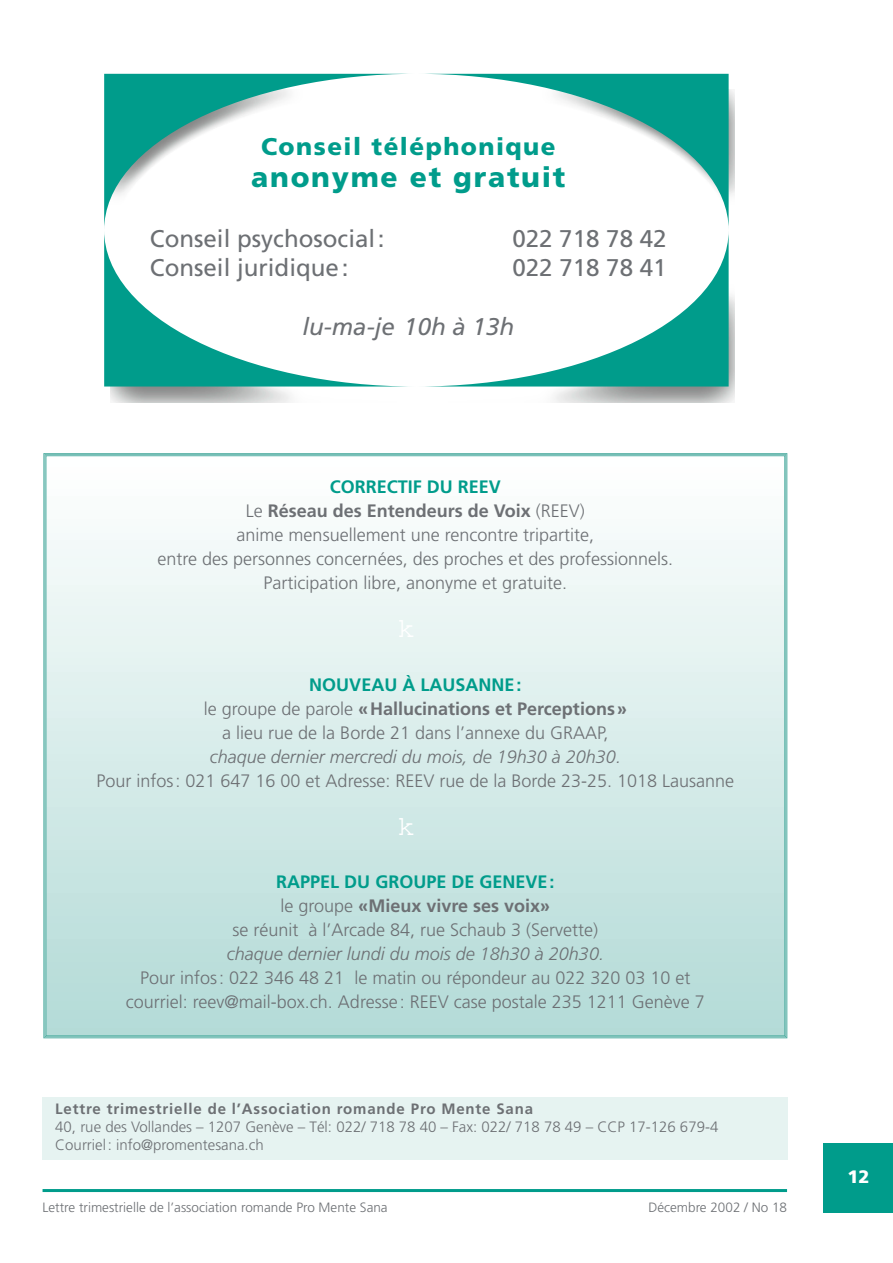
<style>
.page{position:relative;width:893px;height:1263px;background:#fff}
.page>*{position:absolute;margin:0;border:0;box-sizing:border-box;transform-origin:0 0}
.t1{font:900 28.2px "Frutiger";letter-spacing:.06em;color:#009c8b}
.t2{font:27px "Courier";color:#fff}
.t3{font:24.15px "Frutiger";color:#6d7074}
.t4{font:900 24.15px "Frutiger";letter-spacing:.06em;color:#009c8b}
.t5{font:italic 24.15px "Frutiger";color:#6d7074}
.t6{font:300 18px/24px "Frutiger";color:#6d7074;text-align:center}
.t7{font:italic 300 18px "Frutiger";color:#6d7074}
.t8{font:900 18px "Frutiger";color:#fff}
.t9{font:300 15px/18px "Frutiger";color:#6d7074}
.t10{font:700 15px "Frutiger";letter-spacing:.055em;color:#6d7074}
.t11{font:300 13.5px "Frutiger";color:#6d7074}
.s1{font-weight:700;color:#009c8b}
.s2{font-weight:700}
</style>
<div class="page">
<hr style="left:43px;top:1189px;width:744px;height:3px;background:#009c8b">
<div style="left:823px;top:1143px;width:69px;height:69px;background:#009c8b"></div>
<div style="left:43px;top:1097px;width:745px;height:62px;background:#e6f3f1"></div>
<div style="left:46px;top:456px;width:738px;height:580px;background:linear-gradient(to bottom,#fff,#b2dad7)"></div>
<img style="left:110px;top:90px;width:624px;height:313px">
<svg style="left:416px;top:230px;width:312px;height:157px"></svg>
<svg style="left:416px;top:74px;width:312px;height:156px"></svg>
<svg style="left:104px;top:230px;width:312px;height:157px"></svg>
<svg style="left:104px;top:74px;width:312px;height:156px"></svg>
<h3 class="t4" style="left:261px;top:137px;width:296px">Conseil téléphonique</h3>
<h1 class="t1" style="left:251px;top:166px;width:315px">anonyme et gratuit</h1>
<h3 class="t3" style="left:150px;top:229px;width:236px">Conseil psychosocial:</h3>
<h3 class="t3" style="left:512px;top:229px;width:156px">022 718 78 42</h3>
<h3 class="t3" style="left:150px;top:258px;width:200px">Conseil juridique:</h3>
<h3 class="t3" style="left:512px;top:258px;width:156px">022 718 78 41</h3>
<h3 class="t5" style="left:302px;top:317px;width:213px">lu-ma-je 10h à 13h</h3>
<p class="t6" style="left:157px;top:476px;width:517px"><span class="s1">CORRECTIF DU REEV<br></span>Le <span class="s2">Réseau des Entendeurs de Voix</span> (REEV)<br>anime mensuellement une rencontre tripartite,<br>entre des personnes concernées, des proches et des professionnels.<br>Participation libre, anonyme et gratuite.</p>
<h2 class="t2" style="left:398px;top:620px;width:18px">k</h2>
<p class="t6" style="left:204px;top:674px;width:425px"><span class="s1">NOUVEAU À LAUSANNE:<br></span>le groupe de parole <span class="s2">«Hallucinations et Perceptions» </span>a lieu rue de la Borde 21 dans l’annexe du GRAAP,</p>
<p class="t7" style="left:210px;top:749px;width:413px">chaque dernier mercredi du mois, de 19h30 à 20h30.</p>
<p class="t6" style="left:96px;top:770px;width:639px">Pour infos: 021 647 16 00 et Adresse: REEV rue de la Borde 23-25. 1018 Lausanne</p>
<h2 class="t2" style="left:398px;top:818px;width:18px">k</h2>
<p class="t6" style="left:232px;top:872px;width:367px"><span class="s1">RAPPEL DU GROUPE DE GENEVE:<br></span>le groupe <span class="s2">«Mieux vivre ses voix»<br></span>se réunit à l’Arcade 84, rue Schaub 3 (Servette)</p>
<p class="t7" style="left:227px;top:947px;width:379px">chaque dernier lundi du mois de 18h30 à 20h30.</p>
<p class="t6" style="left:126px;top:968px;width:580px">Pour infos: 022 346 48 21 le matin ou répondeur au 022 320 03 10 et courriel: reev@mail-box.ch. Adresse: REEV case postale 235 1211 Genève 7</p>
<p class="t10" style="left:55px;top:1103px;width:479px">Lettre trimestrielle de l’Association romande Pro Mente Sana</p>
<p class="t9" style="left:55px;top:1119px;width:664px">40, rue des Vollandes – 1207 Genève – Tél: 022/ 718 78 40 – Fax: 022/ 718 78 49 – CCP 17-126 679-4<br>Courriel: info@promentesana.ch</p>
<p class="t11" style="left:43px;top:1202px;width:346px">Lettre trimestrielle de l’association romande Pro Mente Sana</p>
<p class="t11" style="left:648px;top:1202px;width:140px">Décembre 2002 / No 18</p>
<p class="t8" style="left:847px;top:1169px;width:24px">12</p>
</div>
